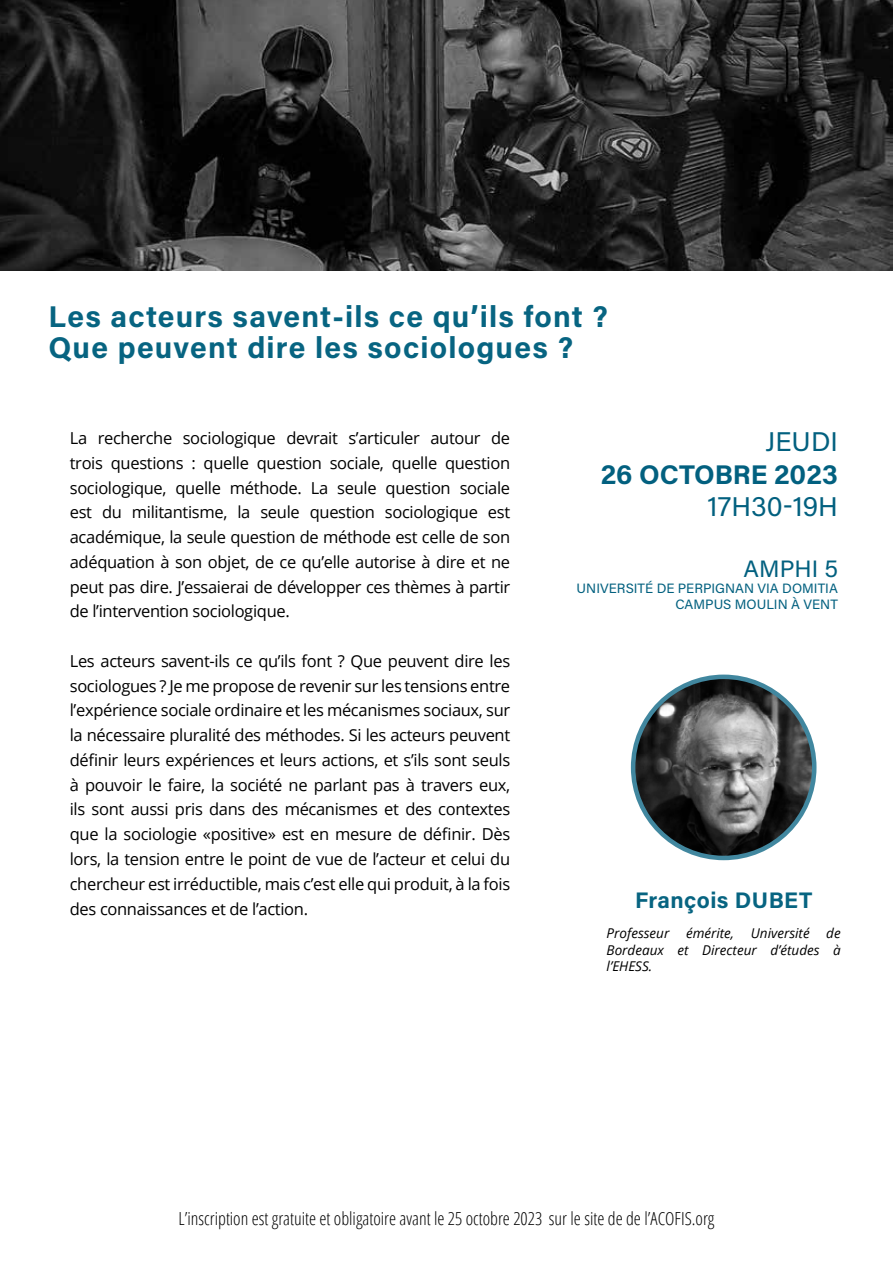
<style>
.page{position:relative;width:893px;height:1263px;background:#fff}
.page>*{position:absolute;margin:0;border:0;box-sizing:border-box;transform-origin:0 0}
.t1{font:700 30px/31.5px "Acumin Pro";letter-spacing:.04em;color:#076481}
.t2{font:27px "Acumin Pro";color:#02607f}
.t3{font:700 27px "Acumin Pro";color:#02607f}
.t4{font:23.7px "Acumin Pro";letter-spacing:.005em;color:#02607f}
.t5{font:700 22.5px "Acumin Pro";letter-spacing:.02em;color:#076481}
.t6{font:300 condensed 18px "Open Sans";color:#000}
.t7{font:16.5px/24.8px "Open Sans";letter-spacing:-.02em;color:#000;text-align:justify}
.t8{font:italic 13.5px/16.2px "Open Sans";color:#000;text-align:justify}
.t9{font:13.5px/16.2px "Acumin Pro";color:#02607f;text-align:right}
</style>
<div class="page">
<svg style="left:631px;top:674px;width:185px;height:186px;background:#488ba1"></svg>
<img style="left:635px;top:679px;width:177px;height:177px;border-radius:88px">
<img style="left:0;top:0;width:893px;height:270px">
<h1 class="t1" style="left:49px;top:299px;width:561px">Les acteurs savent-ils ce qu’ils font ?<br>Que peuvent dire les sociologues ?</h1>
<p class="t7" style="left:70px;top:425px;width:442px">La recherche sociologique devrait s’articuler autour de trois questions : quelle question sociale, quelle question sociologique, quelle méthode. La seule question sociale est du militantisme, la seule question sociologique est académique, la seule question de méthode est celle de son adéquation à son objet, de ce qu’elle autorise à dire et ne peut pas dire. J’essaierai de développer ces thèmes à partir de l’intervention sociologique.</p>
<p class="t7" style="left:70px;top:648px;width:442px">Les acteurs savent-ils ce qu’ils font ? Que peuvent dire les sociologues ? Je me propose de revenir sur les tensions entre l’expérience sociale ordinaire et les mécanismes sociaux, sur la nécessaire pluralité des méthodes. Si les acteurs peuvent définir leurs expériences et leurs actions, et s’ils sont seuls à pouvoir le faire, la société ne parlant pas à travers eux, ils sont aussi pris dans des mécanismes et des contextes que la sociologie «positive» est en mesure de définir. Dès lors, la tension entre le point de vue de l’acteur et celui du chercheur est irréductible, mais c’est elle qui produit, à la fois des connaissances et de l’action.</p>
<h2 class="t2" style="left:766px;top:423px;width:74px">JEUDI</h2>
<h2 class="t3" style="left:601px;top:455px;width:239px">26 OCTOBRE 2023</h2>
<h2 class="t2" style="left:708px;top:488px;width:132px">17H30-19H</h2>
<h3 class="t4" style="left:743px;top:552px;width:96px">AMPHI 5</h3>
<p class="t9" style="left:577px;top:580px;width:263px">UNIVERSITÉ DE PERPIGNAN VIA DOMITIA<br>CAMPUS MOULIN À VENT</p>
<h3 class="t5" style="left:635px;top:884px;width:179px">François DUBET</h3>
<p class="t8" style="left:607px;top:925px;width:236px">Professeur émérite, Université de Bordeaux et Directeur d’études à l’EHESS.</p>
<p class="t6" style="left:179px;top:1206px;width:537px">L’inscription est gratuite et obligatoire avant le 25 octobre 2023 sur le site de de l’ACOFIS.org</p>
</div>
